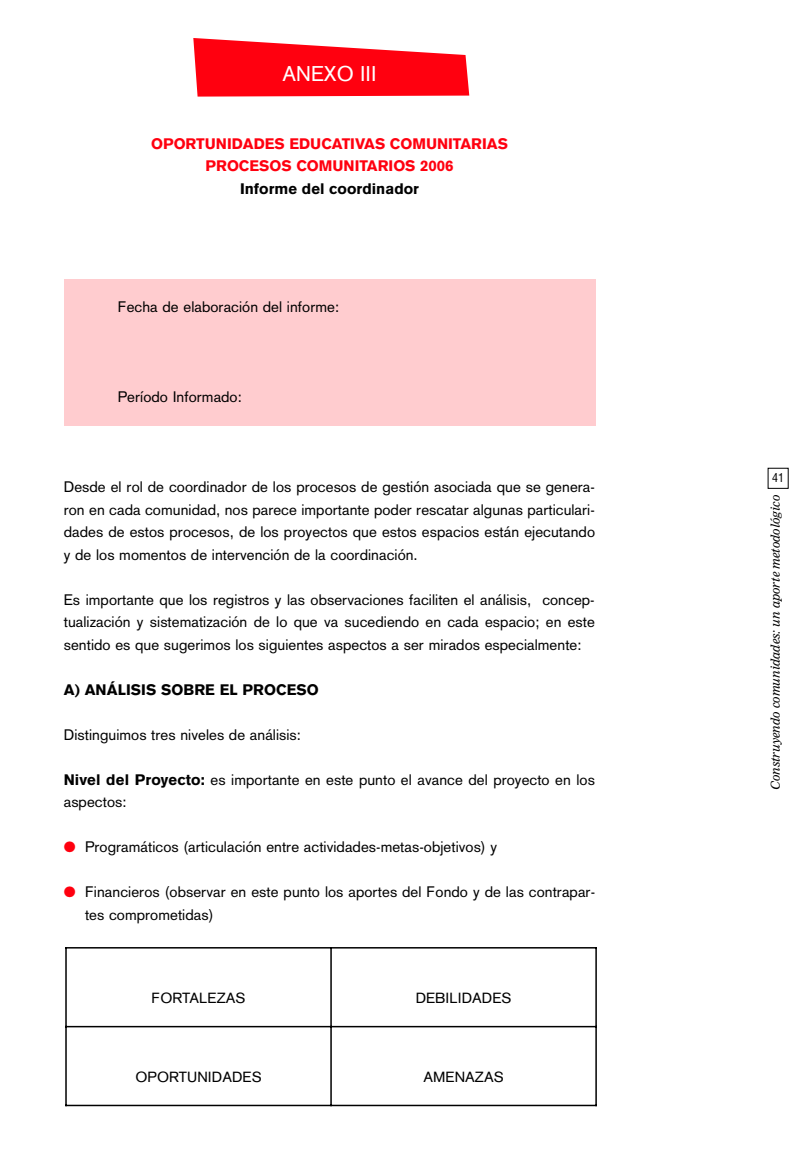
<style>
.page{position:relative;width:808px;height:1168px;background:#fff}
.page>*{position:absolute;margin:0;border:0;box-sizing:border-box;transform-origin:0 0}
.t1{font:21px "Akzidenz Grotesk";color:#fff}
.t2{font:15px/22.5px "Akzidenz Grotesk";letter-spacing:.005em;color:#000;text-align:justify}
.t3{font:900 15px/22.5px "Akzidenz Grotesk";color:#ff000f;text-align:center}
.t4{font:900 15px "Akzidenz Grotesk";letter-spacing:.005em;color:#000}
.t5{font:15px "Zapf Dingbats";color:#ff000f}
.t6{font:14.55px "Akzidenz Grotesk";letter-spacing:.005em;color:#000}
.t7{font:italic 12px "Nimrod";color:#000}
.t8{font:condensed 12px "Helvetica";color:#000}
.s1{color:#000}
.s2{font-weight:900}
</style>
<div class="page">
<div style="left:64px;top:279px;width:531px;height:146px;background:#ffcccf"></div>
<hr style="left:65px;top:946px;width:2px;height:160px;background:#000">
<hr style="left:330px;top:946px;width:2px;height:160px;background:#000">
<hr style="left:595px;top:946px;width:2px;height:160px;background:#000">
<hr style="left:65px;top:946px;width:532px;height:2px;background:#000">
<hr style="left:65px;top:1025px;width:532px;height:2px;background:#000">
<hr style="left:65px;top:1104px;width:532px;height:2px;background:#000">
<svg style="left:193px;top:38px;width:276px;height:59px"></svg>
<h1 class="t1" style="left:283px;top:66px;width:95px">ANEXO III</h1>
<h2 class="t3" style="left:151px;top:133px;width:358px">OPORTUNIDADES EDUCATIVAS COMUNITARIAS<br>PROCESOS COMUNITARIOS 2006<br><span class="s1">Informe del coordinador</span></h2>
<p class="t2" style="left:118px;top:297px;width:223px">Fecha de elaboración del informe:</p>
<p class="t2" style="left:118px;top:387px;width:126px">Período Informado:</p>
<p class="t2" style="left:64px;top:477px;width:533px">Desde el rol de coordinador de los procesos de gestión asociada que se genera&shy;ron en cada comunidad, nos parece importante poder rescatar algunas particulari&shy;dades de estos procesos, de los proyectos que estos espacios están ejecutando y de los momentos de intervención de la coordinación.</p>
<p class="t2" style="left:64px;top:589px;width:533px">Es importante que los registros y las observaciones faciliten el análisis, concep&shy;tualización y sistematización de lo que va sucediendo en cada espacio; en este sentido es que sugerimos los siguientes aspectos a ser mirados especialmente:</p>
<h3 class="t4" style="left:64px;top:684px;width:257px">A) ANÁLISIS SOBRE EL PROCESO</h3>
<p class="t2" style="left:64px;top:724px;width:239px">Distinguimos tres niveles de análisis:</p>
<p class="t2" style="left:64px;top:769px;width:533px"><span class="s2">Nivel del Proyecto:</span> es importante en este punto el avance del proyecto en los aspectos:</p>
<p class="t2" style="left:85px;top:837px;width:414px">Programáticos (articulación entre actividades-metas-objetivos) y</p>
<p class="t2" style="left:85px;top:882px;width:512px">Financieros (observar en este punto los aportes del Fondo y de las contrapar&shy;tes comprometidas)</p>
<p class="t5" style="left:64px;top:838px;width:13px">●</p>
<p class="t5" style="left:64px;top:883px;width:13px">●</p>
<p class="t6" style="left:152px;top:992px;width:95px">FORTALEZAS</p>
<p class="t6" style="left:416px;top:992px;width:97px">DEBILIDADES</p>
<p class="t6" style="left:135px;top:1071px;width:128px">OPORTUNIDADES</p>
<p class="t6" style="left:423px;top:1071px;width:82px">AMENAZAS</p>
<p class="t8" style="left:772px;top:470px;width:13px">41</p>
<p class="t7" style="left:770px;top:789px;width:296px;rotate:-90deg">Construyendo comunidades: un aporte metodológico</p>
</div>
